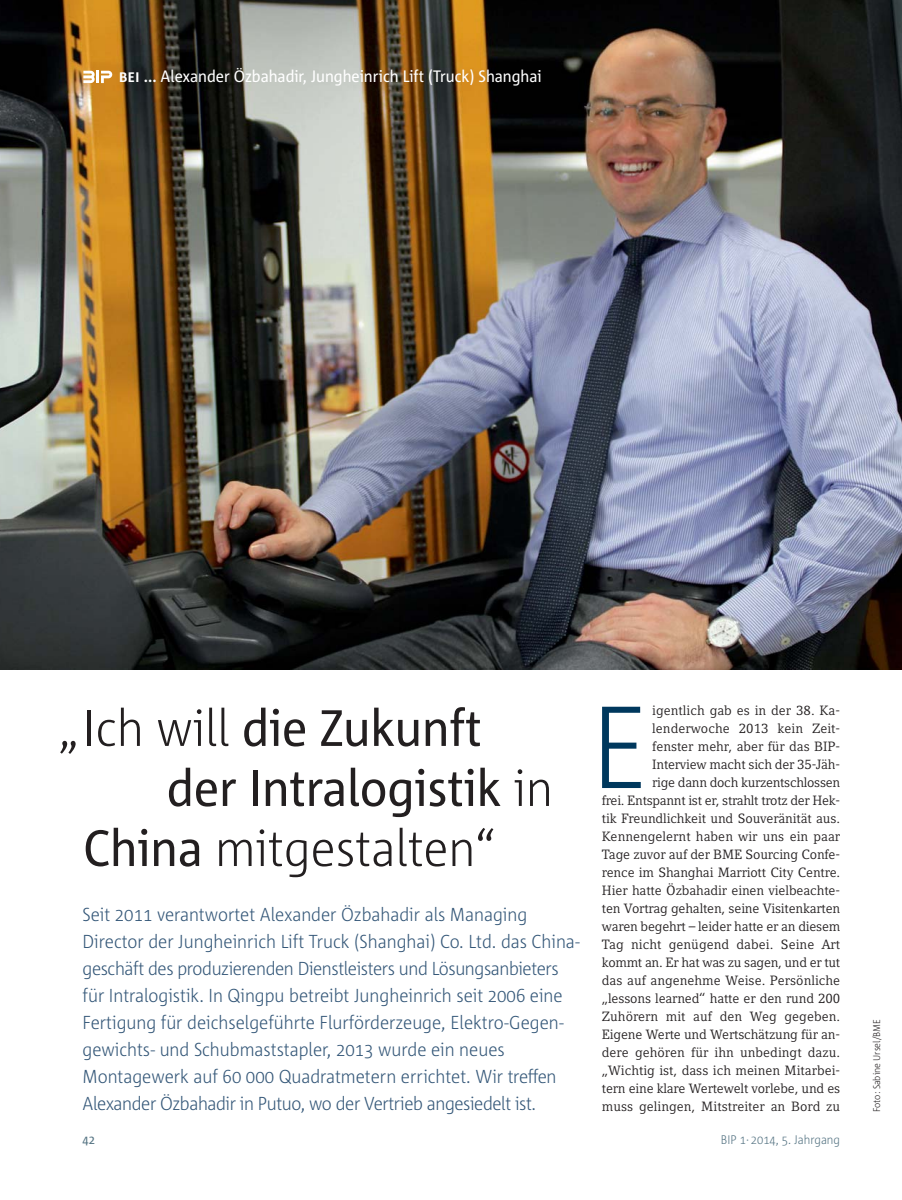
<style>
.page{position:relative;width:902px;height:1200px;background:#fff}
.page>*{position:absolute;margin:0;border:0;box-sizing:border-box;transform-origin:0 0}
.t1{font:300 116.4px "Corpid E1 s S Cd";color:#00385d}
.t2{font:51px "Corpid E1 s S Cd";color:#231f20}
.t3{font:300 51px "Corpid E1 s S Cd";color:#231f20}
.t4{font:300 18.75px/27px "Corpid E1 s S Cd";color:#345778}
.t5{font:16.5px "Corpid E1 s S Cd";color:#fff}
.t6{font:13.35px/18px "Compatil Letter LT";letter-spacing:-.01em;color:#231f20;text-align:right}
.t7{font:300 12.45px "Corpid E1 s S Cd";color:#557483}
.t8{font:12.45px "Corpid E1 s S Cd";color:#557483}
.t9{font:300 9.75px "Corpid E1 s S Cd";color:#231f20}
.s1{font-weight:700}
.s2{font-weight:300}
.s3{font-weight:400}
</style>
<div class="page">
<img style="left:0;top:0;width:901px;height:669px">
<svg style="left:83px;top:71px;width:29px;height:12px"></svg>
<p class="t5" style="left:119px;top:70px;width:424px"><span class="s1">BEI ...</span> Alexander Özbahadir, Jungheinrich Lift (Truck) Shanghai</p>
<h2 class="t2" style="left:59px;top:707px;width:424px"><span class="s2">„Ich will</span> die Zukunft</h2>
<h2 class="t2" style="left:166px;top:767px;width:387px">der Intralogistik <span class="s2">in</span></h2>
<h2 class="t3" style="left:83px;top:827px;width:413px"><span class="s3">China</span> mitgestalten“</h2>
<p class="t4" style="left:83px;top:902px;width:498px">Seit 2011 verantwortet Alexander Özbahadir als Managing Director der Jungheinrich Lift Truck (Shanghai) Co. Ltd. das China&shy;geschäft des produzierenden Dienstleisters und Lösungsanbieters für Intralogistik. In Qingpu betreibt Jungheinrich seit 2006 eine Fertigung für deichselgeführte Flurförderzeuge, Elektro-Gegen&shy;gewichts- und Schubmaststapler, 2013 wurde ein neues Montagewerk auf 60 000 Quadratmetern errichtet. Wir treffen Alexander Özbahadir in Putuo, wo der Vertrieb angesiedelt ist.</p>
<p class="t6" style="left:601px;top:702px;width:240px">igentlich gab es in der 38. Ka&shy;lenderwoche 2013 kein Zeit-<br>fenster mehr, aber für das BIP-Interview macht sich der 35-Jäh-<br>rige dann doch kurzentschlossen<br>frei. Entspannt ist er, strahlt trotz der Hek&shy;tik Freundlichkeit und Souveränität aus.<br>Kennengelernt haben wir uns ein paar Tage zuvor auf der BME Sourcing Confe&shy;rence im Shanghai Marriott City Centre.<br>Hier hatte Özbahadir einen vielbeachte&shy;ten Vortrag gehalten, seine Visitenkarten waren begehrt – leider hatte er an diesem Tag nicht genügend dabei. Seine Art kommt an. Er hat was zu sagen, und er tut das auf angenehme Weise. Persönliche „lessons learned“ hatte er den rund 200<br>Zuhörern mit auf den Weg gegeben.<br>Eigene Werte und Wertschätzung für an&shy;dere gehören für ihn unbedingt dazu. „Wichtig ist, dass ich meinen Mitarbei&shy;tern eine klare Wertewelt vorlebe, und es muss gelingen, Mitstreiter an Bord zu</p>
<h1 class="t1" style="left:591px;top:700px;width:58px">E</h1>
<p class="t8" style="left:83px;top:1134px;width:14px">42</p>
<p class="t7" style="left:720px;top:1134px;width:121px">BIP 1· 2014, 5. Jahrgang</p>
<p class="t9" style="left:872px;top:1111px;width:95px;rotate:-90deg">Foto: Sabine Ursel/BME</p>
</div>
